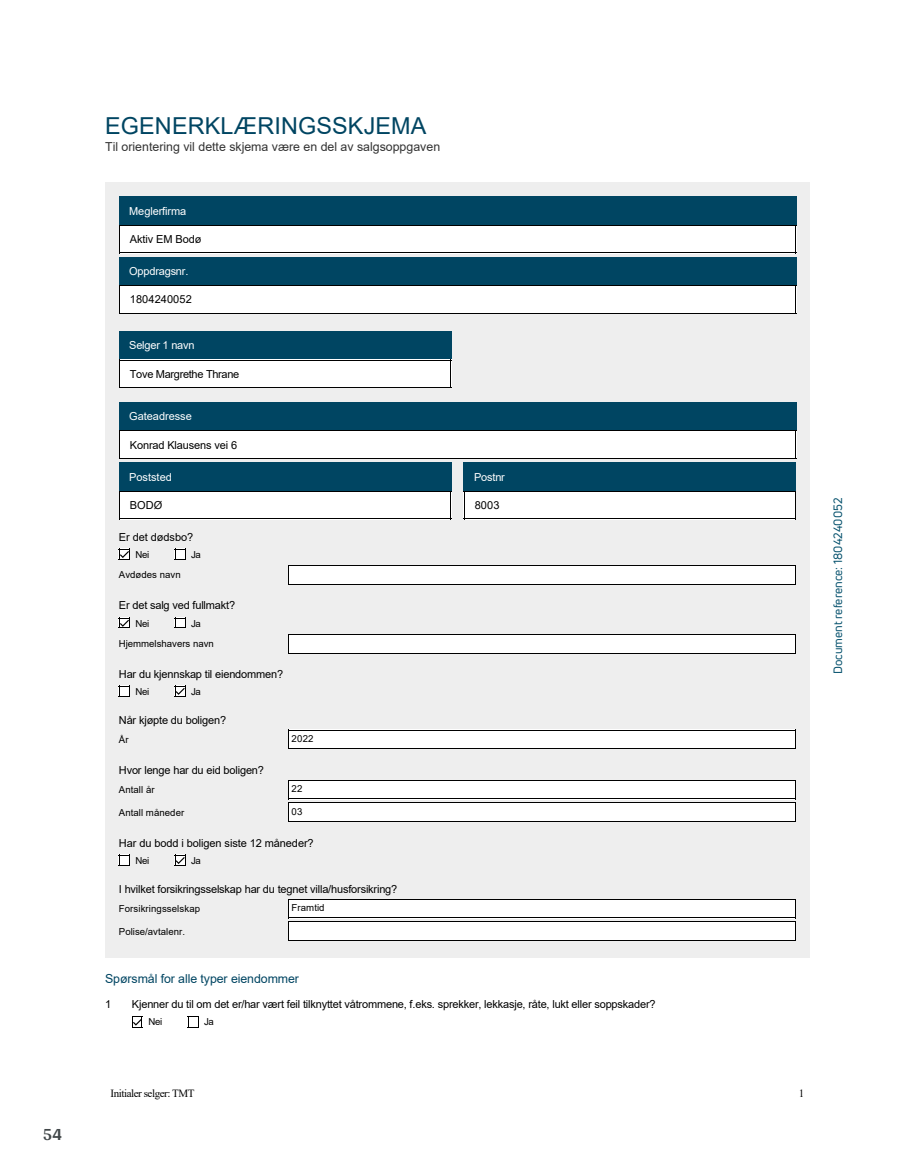
<style>
.page{position:relative;width:915px;height:1172px;background:#fff}
.page>*{position:absolute;margin:0;border:0;box-sizing:border-box;transform-origin:0 0}
.t1{font:23.4px "Arial";letter-spacing:.005em;color:#004562}
.t2{font:700 18px "Arya";color:#414749}
.t3{font:12.45px "Arial";color:#333}
.t4{font:12.45px "Arial";letter-spacing:-.005em;color:#004562}
.t5{font:11.85px "Uni Neue";color:#04506c}
.t6{font:10.95px "Arial";letter-spacing:-.015em;color:#000}
.t7{font:10.95px "Arial";letter-spacing:-.01em;color:#fff}
.t8{font:10.95px "Times New Roman";letter-spacing:-.04em;color:#000}
.t9{font:10.95px "Arial";letter-spacing:.005em;color:#000}
.t10{font:9.6px/20.7px "Arial";letter-spacing:.005em;color:#000}
</style>
<div class="page">
<div style="left:105px;top:182px;width:704px;height:776px;background:#eee"></div>
<div style="left:119px;top:196px;width:676px;height:29px;background:#004562"></div>
<div style="left:119px;top:225px;width:676px;height:28px;background:#fff"></div>
<hr style="left:119px;top:225px;width:676px;height:1px;background:#000">
<hr style="left:119px;top:252px;width:676px;height:1px;background:#000">
<svg style="left:119px;top:226px;width:1px;height:26px"></svg>
<svg style="left:795px;top:225px;width:1px;height:28px"></svg>
<div style="left:119px;top:257px;width:676px;height:28px;background:#004562"></div>
<div style="left:119px;top:285px;width:676px;height:29px;background:#fff"></div>
<hr style="left:119px;top:285px;width:676px;height:1px;background:#000">
<hr style="left:119px;top:313px;width:676px;height:1px;background:#000">
<svg style="left:119px;top:286px;width:1px;height:27px"></svg>
<svg style="left:795px;top:285px;width:1px;height:29px"></svg>
<div style="left:119px;top:331px;width:332px;height:29px;background:#004562"></div>
<div style="left:119px;top:360px;width:332px;height:28px;background:#fff"></div>
<hr style="left:119px;top:360px;width:332px;height:1px;background:#000">
<hr style="left:119px;top:387px;width:332px;height:1px;background:#000">
<svg style="left:119px;top:361px;width:1px;height:26px"></svg>
<svg style="left:450px;top:361px;width:1px;height:26px"></svg>
<div style="left:119px;top:402px;width:676px;height:29px;background:#004562"></div>
<div style="left:119px;top:431px;width:676px;height:28px;background:#fff"></div>
<hr style="left:119px;top:431px;width:676px;height:1px;background:#000">
<hr style="left:119px;top:458px;width:676px;height:1px;background:#000">
<svg style="left:119px;top:432px;width:1px;height:26px"></svg>
<svg style="left:795px;top:431px;width:1px;height:28px"></svg>
<div style="left:119px;top:462px;width:332px;height:29px;background:#004562"></div>
<div style="left:119px;top:491px;width:332px;height:28px;background:#fff"></div>
<hr style="left:119px;top:491px;width:332px;height:1px;background:#000">
<hr style="left:119px;top:519px;width:332px;height:1px;background:#000">
<svg style="left:119px;top:492px;width:1px;height:27px"></svg>
<svg style="left:450px;top:492px;width:1px;height:27px"></svg>
<div style="left:463px;top:462px;width:332px;height:29px;background:#004562"></div>
<div style="left:463px;top:491px;width:332px;height:28px;background:#fff"></div>
<hr style="left:463px;top:491px;width:332px;height:1px;background:#000">
<hr style="left:463px;top:519px;width:332px;height:1px;background:#000">
<svg style="left:795px;top:491px;width:1px;height:28px"></svg>
<div style="left:288px;top:565px;width:507px;height:20px;background:#fff"></div>
<hr style="left:288px;top:565px;width:507px;height:1px;background:#000">
<hr style="left:288px;top:584px;width:507px;height:1px;background:#000">
<svg style="left:288px;top:566px;width:1px;height:18px"></svg>
<svg style="left:795px;top:565px;width:1px;height:20px"></svg>
<div style="left:288px;top:634px;width:507px;height:19px;background:#fff"></div>
<hr style="left:288px;top:634px;width:507px;height:1px;background:#000">
<hr style="left:288px;top:653px;width:507px;height:1px;background:#000">
<svg style="left:288px;top:635px;width:1px;height:18px"></svg>
<svg style="left:795px;top:634px;width:1px;height:19px"></svg>
<div style="left:288px;top:730px;width:507px;height:19px;background:#fff"></div>
<hr style="left:288px;top:730px;width:507px;height:1px;background:#000">
<hr style="left:288px;top:748px;width:507px;height:1px;background:#000">
<svg style="left:288px;top:731px;width:1px;height:17px"></svg>
<svg style="left:795px;top:730px;width:1px;height:19px"></svg>
<div style="left:288px;top:780px;width:507px;height:19px;background:#fff"></div>
<hr style="left:288px;top:780px;width:507px;height:1px;background:#000">
<hr style="left:288px;top:798px;width:507px;height:1px;background:#000">
<div style="left:288px;top:803px;width:507px;height:19px;background:#fff"></div>
<hr style="left:288px;top:803px;width:507px;height:1px;background:#000">
<hr style="left:288px;top:821px;width:507px;height:1px;background:#000">
<svg style="left:288px;top:781px;width:1px;height:40px"></svg>
<svg style="left:795px;top:780px;width:1px;height:42px"></svg>
<div style="left:288px;top:899px;width:507px;height:19px;background:#fff"></div>
<hr style="left:288px;top:899px;width:507px;height:1px;background:#000">
<hr style="left:288px;top:917px;width:507px;height:1px;background:#000">
<div style="left:288px;top:921px;width:507px;height:20px;background:#fff"></div>
<hr style="left:288px;top:921px;width:507px;height:1px;background:#000">
<hr style="left:288px;top:940px;width:507px;height:1px;background:#000">
<svg style="left:288px;top:900px;width:1px;height:40px"></svg>
<svg style="left:795px;top:899px;width:1px;height:42px"></svg>
<svg style="left:119px;top:549px;width:11px;height:11px"></svg>
<svg style="left:175px;top:549px;width:11px;height:11px"></svg>
<svg style="left:119px;top:618px;width:11px;height:10px"></svg>
<svg style="left:175px;top:618px;width:11px;height:10px"></svg>
<svg style="left:119px;top:686px;width:11px;height:11px"></svg>
<svg style="left:175px;top:686px;width:11px;height:11px"></svg>
<svg style="left:119px;top:855px;width:11px;height:11px"></svg>
<svg style="left:175px;top:855px;width:11px;height:11px"></svg>
<svg style="left:132px;top:1016px;width:10px;height:12px"></svg>
<svg style="left:188px;top:1016px;width:11px;height:12px"></svg>
<h2 class="t2" style="left:43px;top:1123px;width:21px">54</h2>
<h1 class="t1" style="left:105px;top:109px;width:323px">EGENERKLÆRINGSSKJEMA</h1>
<p class="t3" style="left:105px;top:138px;width:336px">Til orientering vil dette skjema være en del av salgsoppgaven</p>
<p class="t7" style="left:129px;top:203px;width:59px">Meglerfirma</p>
<p class="t6" style="left:130px;top:231px;width:73px">Aktiv EM Bodø</p>
<p class="t7" style="left:129px;top:264px;width:61px">Oppdragsnr.</p>
<p class="t9" style="left:130px;top:292px;width:63px">1804240052</p>
<p class="t7" style="left:129px;top:338px;width:67px">Selger 1 navn</p>
<p class="t6" style="left:130px;top:366px;width:111px">Tove Margrethe Thrane</p>
<p class="t7" style="left:129px;top:409px;width:64px">Gateadresse</p>
<p class="t6" style="left:130px;top:437px;width:109px">Konrad Klausens vei 6</p>
<p class="t7" style="left:129px;top:469px;width:44px">Poststed</p>
<p class="t6" style="left:130px;top:498px;width:34px">BODØ</p>
<p class="t7" style="left:474px;top:469px;width:32px">Postnr</p>
<p class="t6" style="left:474px;top:498px;width:26px">8003</p>
<p class="t6" style="left:119px;top:529px;width:76px">Er det dødsbo?</p>
<p class="t10" style="left:135px;top:544px;width:15px">Nei</p>
<p class="t10" style="left:191px;top:544px;width:11px">Ja</p>
<p class="t10" style="left:119px;top:565px;width:63px">Avdødes navn</p>
<p class="t6" style="left:119px;top:598px;width:118px">Er det salg ved fullmakt?</p>
<p class="t10" style="left:135px;top:613px;width:15px">Nei</p>
<p class="t10" style="left:119px;top:613px;width:96px;text-indent:72px">Ja<br>Hjemmelshavers navn</p>
<p class="t6" style="left:119px;top:667px;width:166px">Har du kjennskap til eiendommen?</p>
<p class="t10" style="left:135px;top:681px;width:15px">Nei</p>
<p class="t10" style="left:191px;top:681px;width:11px">Ja</p>
<p class="t6" style="left:119px;top:712px;width:109px">Når kjøpte du boligen?</p>
<p class="t10" style="left:119px;top:729px;width:11px">År</p>
<p class="t10" style="left:291px;top:728px;width:23px">2022</p>
<p class="t6" style="left:119px;top:762px;width:146px">Hvor lenge har du eid boligen?</p>
<p class="t10" style="left:119px;top:779px;width:37px">Antall år</p>
<p class="t10" style="left:291px;top:778px;width:13px">22</p>
<p class="t10" style="left:119px;top:802px;width:67px">Antall måneder</p>
<p class="t10" style="left:291px;top:801px;width:13px">03</p>
<p class="t6" style="left:119px;top:835px;width:196px">Har du bodd i boligen siste 12 måneder?</p>
<p class="t10" style="left:135px;top:850px;width:15px">Nei</p>
<p class="t10" style="left:191px;top:850px;width:11px">Ja</p>
<p class="t6" style="left:119px;top:881px;width:280px">I hvilket forsikringsselskap har du tegnet villa/husforsikring?</p>
<p class="t10" style="left:119px;top:898px;width:83px">Forsikringsselskap</p>
<p class="t10" style="left:291px;top:897px;width:35px">Framtid</p>
<p class="t10" style="left:119px;top:921px;width:68px">Polise/avtalenr.</p>
<p class="t4" style="left:105px;top:970px;width:195px">Spørsmål for alle typer eiendommer</p>
<p class="t6" style="left:105px;top:997px;width:8px">1</p>
<p class="t6" style="left:132px;top:997px;width:525px">Kjenner du til om det er/har vært feil tilknyttet våtrommene, f.eks. sprekker, lekkasje, råte, lukt eller soppskader?</p>
<p class="t10" style="left:148px;top:1012px;width:15px">Nei</p>
<p class="t10" style="left:204px;top:1012px;width:11px">Ja</p>
<p class="t8" style="left:111px;top:1085px;width:85px">Initialer selger: TMT</p>
<p class="t8" style="left:798px;top:1085px;width:7px">1</p>
<p class="t5" style="left:829px;top:674px;width:178px;rotate:-90deg">Document reference: 1804240052</p>
</div>
